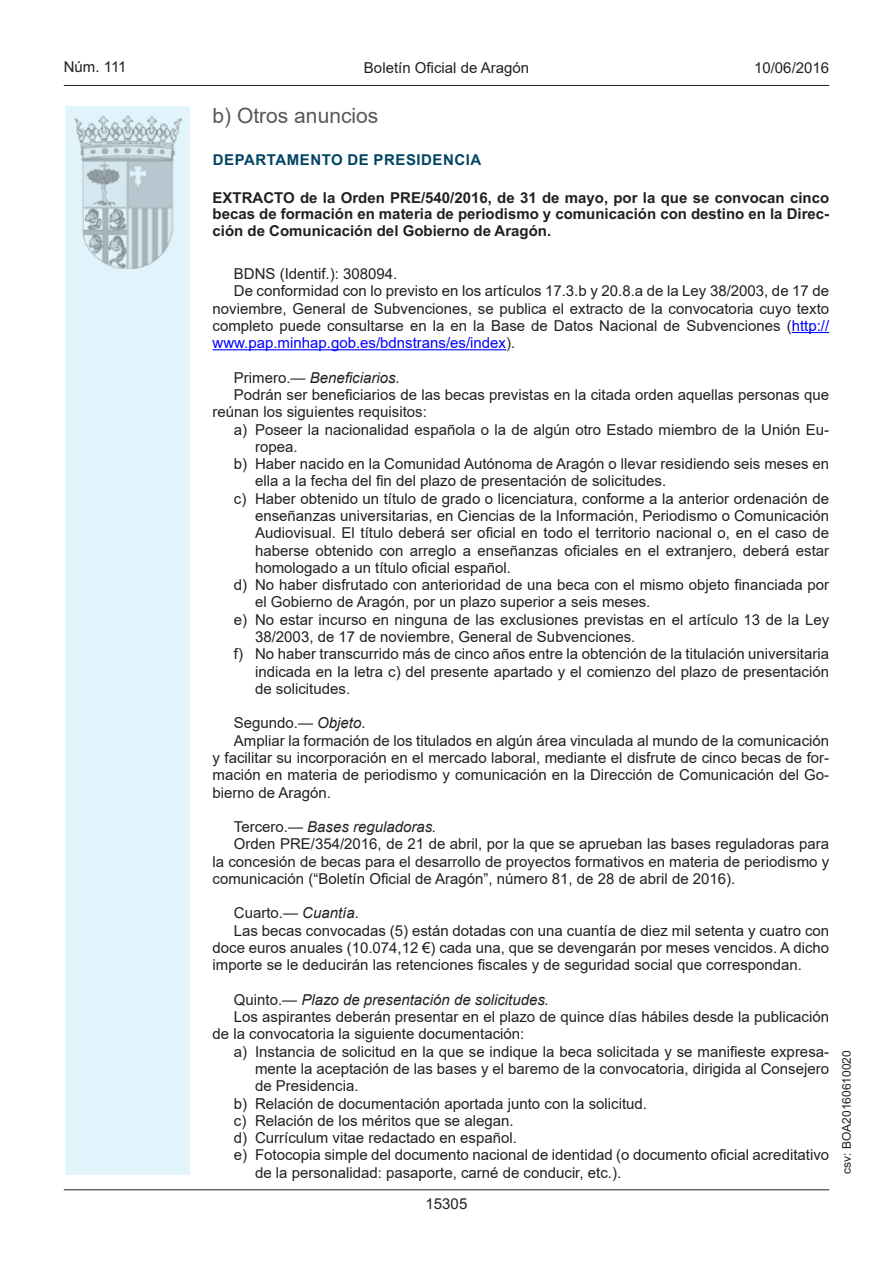
<style>
.page{position:relative;width:893px;height:1263px;background:#fff}
.page>*{position:absolute;margin:0;border:0;box-sizing:border-box;transform-origin:0 0}
.t1{font:21px "Arial";color:#57585a}
.t2{font:15px "Arial";color:#231f20}
.t3{font:700 15px/16.5px "Arial";color:#231f20;text-align:justify}
.t4{font:italic 15px "Arial";color:#231f20}
.t5{font:15px "Arial";color:#00f}
.t6{font:700 15px "Arial";letter-spacing:.035em;color:#004462}
.t7{font:15px "Arial MT2";color:#231f20}
.t8{font:12px "Arial MT2";color:#231f20}
.s1{color:#00f}
.s2{font-family:"Arial MT2";color:#231f20}
.s3{font-style:normal}
.s4{font-family:"Arial MT2";font-style:normal}
.s5{font-family:"Arial MT2"}
.s6{font-style:italic}
</style>
<div class="page">
<hr style="left:64px;top:85px;width:765px;height:1px;background:#231f20">
<div style="left:64px;top:105px;width:127px;height:1071px;background:#e1f4fc;border:2px solid #fff"></div>
<img style="left:75px;top:115px;width:106px;height:153px">
<hr style="left:64px;top:1189px;width:765px;height:1px;background:#231f20">
<hr style="left:792px;top:332px;width:37px;height:1px;background:#00f">
<hr style="left:213px;top:349px;width:293px;height:1px;background:#00f">
<p class="t7" style="left:64px;top:57px;width:64px">Núm. 111</p>
<p class="t2" style="left:364px;top:57px;width:167px">Boletín Oficial de Aragón</p>
<p class="t7" style="left:754px;top:57px;width:77px">10/06/2016</p>
<h1 class="t1" style="left:213px;top:101px;width:167px">b) Otros anuncios</h1>
<p class="t6" style="left:213px;top:149px;width:270px">DEPARTAMENTO DE PRESIDENCIA</p>
<p class="t3" style="left:213px;top:189px;width:618px">EXTRACTO de la Orden PRE/540/2016, de 31 de mayo, por la que se convocan cinco becas de formación en materia de periodismo y comunicación con destino en la Direc&shy;ción de Comunicación del Gobierno de Aragón.</p>
<p class="t2" style="left:234px;top:263px;width:165px">BDNS (Identif.): 308094.</p>
<p class="t2" style="left:234px;top:281px;width:597px">De conformidad con lo previsto en los artículos 17.3.b y 20.8.a de la Ley 38/2003, de 17 de</p>
<p class="t2" style="left:213px;top:298px;width:618px">noviembre, General de Subvenciones, se publica el extracto de la convocatoria cuyo texto</p>
<p class="t2" style="left:213px;top:315px;width:618px">completo puede consultarse en la en la Base de Datos Nacional de Subvenciones (<span class="s1">http://</span></p>
<p class="t5" style="left:213px;top:333px;width:304px">www.pap.minhap.gob.es/bdnstrans/es/index<span class="s2">).</span></p>
<p class="t4" style="left:234px;top:368px;width:167px"><span class="s3">Primero.—</span> Beneficiarios<span class="s4">.</span></p>
<p class="t2" style="left:234px;top:384px;width:597px">Podrán ser beneficiarios de las becas previstas en la citada orden aquellas personas que</p>
<p class="t2" style="left:213px;top:402px;width:216px">reúnan los siguientes requisitos:</p>
<p class="t2" style="left:234px;top:419px;width:597px">a) Poseer la nacionalidad española o la de algún otro Estado miembro de la Unión Eu<span class="s5">-</span></p>
<p class="t2" style="left:255px;top:436px;width:44px">ropea.</p>
<p class="t2" style="left:234px;top:454px;width:597px">b) Haber nacido en la Comunidad Autónoma de Aragón o llevar residiendo seis meses en</p>
<p class="t2" style="left:255px;top:471px;width:413px">ella a la fecha del fin del plazo de presentación de solicitudes.</p>
<p class="t2" style="left:234px;top:488px;width:597px">c) Haber obtenido un título de grado o licenciatura, conforme a la anterior ordenación de</p>
<p class="t2" style="left:255px;top:505px;width:575px">enseñanzas universitarias, en Ciencias de la Información, Periodismo o Comunicación</p>
<p class="t2" style="left:255px;top:523px;width:576px">Audiovisual. El título deberá ser oficial en todo el territorio nacional o, en el caso de</p>
<p class="t2" style="left:255px;top:540px;width:576px">haberse obtenido con arreglo a enseñanzas oficiales en el extranjero, deberá estar</p>
<p class="t2" style="left:255px;top:557px;width:257px">homologado a un título oficial español.</p>
<p class="t2" style="left:234px;top:574px;width:597px">d) No haber disfrutado con anterioridad de una beca con el mismo objeto financiada por</p>
<p class="t2" style="left:255px;top:592px;width:397px">el Gobierno de Aragón, por un plazo superior a seis meses.</p>
<p class="t2" style="left:234px;top:609px;width:597px">e) No estar incurso en ninguna de las exclusiones previstas en el artículo 13 de la Ley</p>
<p class="t2" style="left:255px;top:626px;width:382px">38/2003, de 17 de noviembre, General de Subvenciones.</p>
<p class="t2" style="left:234px;top:644px;width:597px">f) No haber transcurrido más de cinco años entre la obtención de la titulación universitaria</p>
<p class="t2" style="left:255px;top:661px;width:575px">indicada en la letra c) del presente apartado y el comienzo del plazo de presentación</p>
<p class="t2" style="left:255px;top:678px;width:97px">de solicitudes.</p>
<p class="t2" style="left:234px;top:713px;width:133px">Segundo.— <span class="s6">Objeto</span><span class="s5">.</span></p>
<p class="t2" style="left:234px;top:730px;width:597px">Ampliar la formación de los titulados en algún área vinculada al mundo de la comunicación</p>
<p class="t2" style="left:213px;top:747px;width:618px">y facilitar su incorporación en el mercado laboral, mediante el disfrute de cinco becas de for<span class="s5">-</span></p>
<p class="t2" style="left:213px;top:765px;width:618px">mación en materia de periodismo y comunicación en la Dirección de Comunicación del Go<span class="s5">-</span></p>
<p class="t2" style="left:213px;top:782px;width:120px">bierno de Aragón.</p>
<p class="t4" style="left:234px;top:817px;width:204px"><span class="s3">Tercero.—</span> Bases reguladoras.</p>
<p class="t2" style="left:234px;top:834px;width:597px">Orden PRE/354/2016, de 21 de abril, por la que se aprueban las bases reguladoras para</p>
<p class="t2" style="left:213px;top:851px;width:618px">la concesión de becas para el desarrollo de proyectos formativos en materia de periodismo y</p>
<p class="t2" style="left:213px;top:868px;width:524px">comunicación (“Boletín Oficial de Aragón”, número 81, de 28 de abril de 2016).</p>
<p class="t2" style="left:234px;top:903px;width:127px">Cuarto.— <span class="s6">Cuantía</span><span class="s5">.</span></p>
<p class="t2" style="left:234px;top:920px;width:597px">Las becas convocadas (5) están dotadas con una cuantía de diez mil setenta y cuatro con</p>
<p class="t2" style="left:213px;top:937px;width:618px">doce euros anuales (10.074,12 €) cada una, que se devengarán por meses vencidos. A dicho</p>
<p class="t2" style="left:213px;top:955px;width:591px">importe se le deducirán las retenciones fiscales y de seguridad social que correspondan.</p>
<p class="t4" style="left:234px;top:990px;width:317px"><span class="s3">Quinto.—</span> Plazo de presentación de solicitudes.</p>
<p class="t2" style="left:234px;top:1006px;width:597px">Los aspirantes deberán presentar en el plazo de quince días hábiles desde la publicación</p>
<p class="t2" style="left:213px;top:1024px;width:313px">de la convocatoria la siguiente documentación:</p>
<p class="t2" style="left:234px;top:1041px;width:597px">a) Instancia de solicitud en la que se indique la beca solicitada y se manifieste expresa<span class="s5">-</span></p>
<p class="t2" style="left:255px;top:1058px;width:575px">mente la aceptación de las bases y el baremo de la convocatoria, dirigida al Consejero</p>
<p class="t2" style="left:255px;top:1076px;width:105px">de Presidencia.</p>
<p class="t2" style="left:234px;top:1093px;width:415px">b) Relación de documentación aportada junto con la solicitud.</p>
<p class="t2" style="left:234px;top:1110px;width:281px">c) Relación de los méritos que se alegan.</p>
<p class="t2" style="left:234px;top:1127px;width:285px">d) Currículum vitae redactado en español.</p>
<p class="t2" style="left:234px;top:1145px;width:597px">e) Fotocopia simple del documento nacional de identidad (o documento oficial acreditativo</p>
<p class="t2" style="left:255px;top:1162px;width:368px">de la personalidad: pasaporte, carné de conducir, etc.).</p>
<p class="t7" style="left:426px;top:1193px;width:43px">15305</p>
<p class="t8" style="left:838px;top:1174px;width:125px;rotate:-90deg">csv: BOA20160610020</p>
</div>
